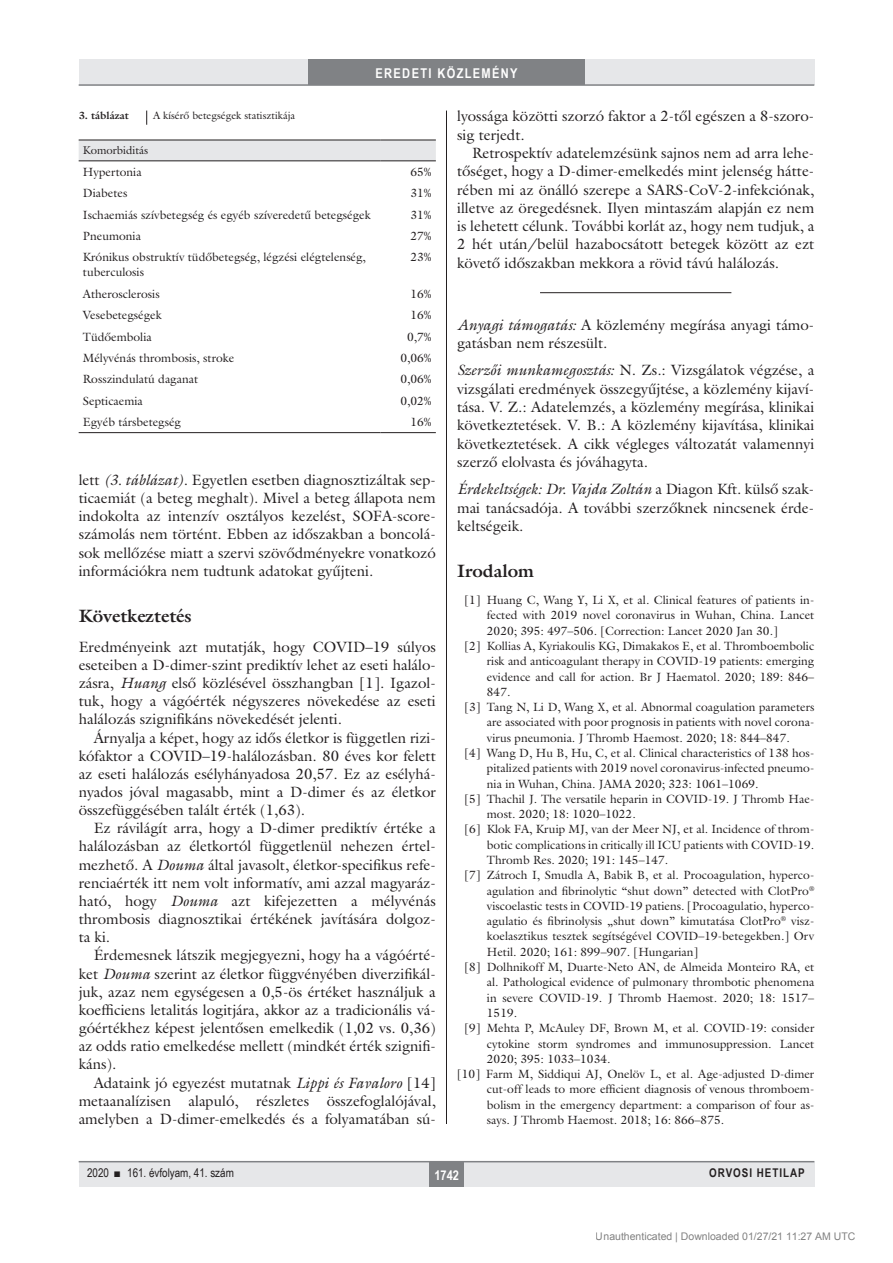
<style>
.page{position:relative;width:893px;height:1263px;background:#fff}
.page>*{position:absolute;margin:0;border:0;box-sizing:border-box;transform-origin:0 0}
.alcimbold{font:700 18px "Galliard Reg";color:#231f20}
.Body_Text{font:15px/18.1px "Galliard Reg";color:#231f20;text-align:justify}
.Body_tompa{font:15px/18.3px "Galliard Reg";color:#231f20;text-align:justify}
.t1{font:700 13.5px "Arial Narrow";letter-spacing:.1em;color:#fff}
.tabla{font:12px/15.3px "Galliard Reg";color:#231f20;text-align:justify}
.t2{font:12px "Arial Narrow";color:#231f20}
.t3{font:700 12px "Arial Narrow";letter-spacing:.08em;color:#231f20}
.tablafej{font:11.25px "Galliard Reg";color:#231f20}
.t4{font:10.5px "Arial";color:rgb(0 0 0/.5)}
.kepalairas2{font:10.5px "Galliard Reg";color:#231f20}
.kepalairas1{font:700 10.5px "Galliard Reg";color:#231f20}
.s1{font-style:italic}
</style>
<div class="page">
<div style="left:79px;top:1161px;width:735px;height:25px;background:#e6e7e9"></div>
<hr style="left:79px;top:1161px;width:735px;height:1px;background:#808285">
<div style="left:430px;top:1161px;width:34px;height:25px;background:#808285"></div>
<div style="left:79px;top:60px;width:735px;height:25px;background:#e6e7e9"></div>
<div style="left:308px;top:60px;width:277px;height:25px;background:#808285"></div>
<hr style="left:79px;top:84px;width:735px;height:2px;background:#808285">
<hr style="left:446px;top:111px;width:1px;height:1026px;background:#231f20">
<div style="left:79px;top:1124px;width:736px;height:25px;background:#fff"></div>
<hr style="left:540px;top:292px;width:191px;height:1px;background:#231f20">
<svg style="left:146px;top:111px;width:1px;height:14px"></svg>
<div style="left:79px;top:141px;width:357px;height:19px;background:#e6e7e9"></div>
<hr style="left:79px;top:140px;width:302px;height:1px;background:#231f20">
<hr style="left:381px;top:140px;width:55px;height:1px;background:#231f20">
<hr style="left:79px;top:160px;width:302px;height:1px;background:#231f20">
<hr style="left:381px;top:160px;width:55px;height:1px;background:#231f20">
<hr style="left:79px;top:432px;width:302px;height:1px;background:#231f20">
<hr style="left:381px;top:432px;width:55px;height:1px;background:#231f20">
<p class="t1" style="left:375px;top:63px;width:144px">EREDETI KÖZLEMÉNY</p>
<p class="kepalairas1" style="left:79px;top:109px;width:52px">3. táblázat</p>
<p class="kepalairas2" style="left:153px;top:109px;width:143px">A kísérő betegségek statisztikája</p>
<p class="tablafej" style="left:83px;top:144px;width:67px">Komorbiditás</p>
<p class="tabla" style="left:83px;top:164px;width:60px">Hypertonia</p>
<p class="tabla" style="left:410px;top:164px;width:23px">65%</p>
<p class="tabla" style="left:83px;top:185px;width:46px">Diabetes</p>
<p class="tabla" style="left:410px;top:185px;width:23px">31%</p>
<p class="tabla" style="left:83px;top:207px;width:289px">Ischaemiás szívbetegség és egyéb szíveredetű betegségek</p>
<p class="tabla" style="left:410px;top:207px;width:23px">31%</p>
<p class="tabla" style="left:83px;top:228px;width:60px">Pneumonia</p>
<p class="tabla" style="left:410px;top:228px;width:23px">27%</p>
<p class="tabla" style="left:83px;top:250px;width:285px">Krónikus obstruktív tüdőbetegség, légzési elégtelenség, tuberculosis</p>
<p class="tabla" style="left:410px;top:250px;width:23px">23%</p>
<p class="tabla" style="left:83px;top:286px;width:78px">Atherosclerosis</p>
<p class="tabla" style="left:410px;top:286px;width:23px">16%</p>
<p class="tabla" style="left:83px;top:307px;width:80px">Vesebetegségek</p>
<p class="tabla" style="left:410px;top:307px;width:23px">16%</p>
<p class="tabla" style="left:83px;top:329px;width:70px">Tüdőembolia</p>
<p class="tabla" style="left:407px;top:329px;width:26px">0,7%</p>
<p class="tabla" style="left:83px;top:350px;width:153px">Mélyvénás thrombosis, stroke</p>
<p class="tabla" style="left:400px;top:350px;width:33px">0,06%</p>
<p class="tabla" style="left:83px;top:372px;width:117px">Rosszindulatú daganat</p>
<p class="tabla" style="left:400px;top:372px;width:33px">0,06%</p>
<p class="tabla" style="left:83px;top:393px;width:61px">Septicaemia</p>
<p class="tabla" style="left:400px;top:393px;width:33px">0,02%</p>
<p class="tabla" style="left:83px;top:414px;width:100px">Egyéb társbetegség</p>
<p class="tabla" style="left:410px;top:414px;width:23px">16%</p>
<p class="Body_Text" style="left:79px;top:471px;width:359px">lett <span class="s1">(3. táblázat)</span>. Egyetlen esetben diagnosztizáltak sep&shy;ticaemiát (a beteg meghalt). Mivel a beteg állapota nem indokolta az intenzív osztályos kezelést, SOFA-score&shy;számolás nem történt. Ebben az időszakban a boncolá&shy;sok mellőzése miatt a szervi szövődményekre vonatkozó információkra nem tudtunk adatokat gyűjteni.</p>
<p class="alcimbold" style="left:79px;top:604px;width:115px">Következtetés</p>
<p class="Body_tompa" style="left:79px;top:637px;width:359px">Eredményeink azt mutatják, hogy COVID–19 súlyos eseteiben a D-dimer-szint prediktív lehet az eseti halálo&shy;zásra, <span class="s1">Huang</span> első közlésével összhangban [1]. Igazol&shy;tuk, hogy a vágóérték négyszeres növekedése az eseti halálozás szignifikáns növekedését jelenti.</p>
<p class="Body_Text" style="left:79px;top:728px;width:359px;text-indent:15px">Árnyalja a képet, hogy az idős életkor is független rizi&shy;kófaktor a COVID–19-halálozásban. 80 éves kor felett az eseti halálozás esélyhányadosa 20,57. Ez az esélyhá&shy;nyados jóval magasabb, mint a D-dimer és az életkor összefüggésében talált érték (1,63).</p>
<p class="Body_Text" style="left:79px;top:819px;width:359px;text-indent:15px">Ez rávilágít arra, hogy a D-dimer prediktív értéke a halálozásban az életkortól függetlenül nehezen értel&shy;mezhető. A <span class="s1">Douma</span> által javasolt, életkor-specifikus refe&shy;renciaérték itt nem volt informatív, ami azzal magyaráz&shy;ható, hogy <span class="s1">Douma</span> azt kifejezetten a mélyvénás thrombosis diagnosztikai értékének javítására dolgoz&shy;ta ki.</p>
<p class="Body_Text" style="left:79px;top:946px;width:359px;text-indent:15px">Érdemesnek látszik megjegyezni, hogy ha a vágóérté&shy;ket <span class="s1">Douma</span> szerint az életkor függvényében diverzifikál&shy;juk, azaz nem egységesen a 0,5-ös értéket használjuk a koefficiens letalitás logitjára, akkor az a tradicionális vá&shy;góértékhez képest jelentősen emelkedik (1,02 vs. 0,36) az odds ratio emelkedése mellett (mindkét érték szignifi&shy;káns).</p>
<p class="Body_Text" style="left:79px;top:1073px;width:359px;text-indent:15px">Adataink jó egyezést mutatnak <span class="s1">Lippi és Favaloro</span> [14] metaanalízisen alapuló, részletes összefoglalójával, amelyben a D-dimer-emelkedés és a folyamatában sú-</p>
<p class="Body_Text" style="left:457px;top:107px;width:359px">lyossága közötti szorzó faktor a 2-től egészen a 8-szoro&shy;sig terjedt.</p>
<p class="Body_Text" style="left:457px;top:143px;width:359px;text-indent:15px">Retrospektív adatelemzésünk sajnos nem ad arra lehe&shy;tőséget, hogy a D-dimer-emelkedés mint jelenség hátte&shy;rében mi az önálló szerepe a SARS-CoV-2-infekciónak, illetve az öregedésnek. Ilyen mintaszám alapján ez nem is lehetett célunk. További korlát az, hogy nem tudjuk, a 2 hét után/belül hazabocsátott betegek között az ezt követő időszakban mekkora a rövid távú halálozás.</p>
<p class="Body_tompa" style="left:457px;top:315px;width:359px"><span class="s1">Anyagi támogatás:</span> A közlemény megírása anyagi támo&shy;gatásban nem részesült.</p>
<p class="Body_tompa" style="left:457px;top:361px;width:359px"><span class="s1">Szerzői munkamegosztás:</span> N. Zs.: Vizsgálatok végzése, a vizsgálati eredmények összegyűjtése, a közlemény kijaví&shy;tása. V. Z.: Adatelemzés, a közlemény megírása, klinikai következtetések. V. B.: A közlemény kijavítása, klinikai következtetések. A cikk végleges változatát valamennyi szerző elolvasta és jóváhagyta.</p>
<p class="Body_tompa" style="left:457px;top:480px;width:359px"><span class="s1">Érdekeltségek: Dr. Vajda Zoltán</span> a Diagon Kft. külső szak&shy;mai tanácsadója. A további szerzőknek nincsenek érde&shy;keltségeik.</p>
<p class="alcimbold" style="left:457px;top:559px;width:78px">Irodalom</p>
<p class="tabla" style="left:487px;top:592px;width:329px;text-indent:-23px">[1] Huang C, Wang Y, Li X, et al. Clinical features of patients in&shy;fected with 2019 novel coronavirus in Wuhan, China. Lancet 2020; 395: 497–506. [Correction: Lancet 2020 Jan 30.]</p>
<p class="tabla" style="left:487px;top:638px;width:329px;text-indent:-23px">[2] Kollias A, Kyriakoulis KG, Dimakakos E, et al. Thromboembolic risk and anticoagulant therapy in COVID-19 patients: emerging evidence and call for action. Br J Haematol. 2020; 189: 846– 847.</p>
<p class="tabla" style="left:487px;top:699px;width:329px;text-indent:-23px">[3] Tang N, Li D, Wang X, et al. Abnormal coagulation parameters are associated with poor prognosis in patients with novel corona&shy;virus pneumonia. J Thromb Haemost. 2020; 18: 844–847.</p>
<p class="tabla" style="left:487px;top:745px;width:329px;text-indent:-23px">[4] Wang D, Hu B, Hu, C, et al. Clinical characteristics of 138 hos&shy;pitalized patients with 2019 novel coronavirus-infected pneumo&shy;nia in Wuhan, China. JAMA 2020; 323: 1061–1069.</p>
<p class="tabla" style="left:487px;top:791px;width:329px;text-indent:-23px">[5] Thachil J. The versatile heparin in COVID-19. J Thromb Hae&shy;most. 2020; 18: 1020–1022.</p>
<p class="tabla" style="left:487px;top:821px;width:329px;text-indent:-23px">[6] Klok FA, Kruip MJ, van der Meer NJ, et al. Incidence of throm&shy;botic complications in critically ill ICU patients with COVID-19.<br>Thromb Res. 2020; 191: 145–147.</p>
<p class="tabla" style="left:487px;top:867px;width:329px;text-indent:-23px">[7] Zátroch I, Smudla A, Babik B, et al. Procoagulation, hyperco&shy;agulation and fibrinolytic “shut down” detected with ClotPro<sup>® </sup>viscoelastic tests in COVID-19 patiens. [Procoagulatio, hyperco&shy;agulatio és fibrinolysis „shut down” kimutatása ClotPro<sup>®</sup> visz&shy;koelasztikus tesztek segítségével COVID–19-betegekben.] Orv Hetil. 2020; 161: 899–907. [Hungarian]</p>
<p class="tabla" style="left:487px;top:959px;width:329px;text-indent:-23px">[8] Dolhnikoff M, Duarte-Neto AN, de Almeida Monteiro RA, et al. Pathological evidence of pulmonary thrombotic phenomena in severe COVID-19. J Thromb Haemost. 2020; 18: 1517– 1519.</p>
<p class="tabla" style="left:487px;top:1020px;width:329px;text-indent:-23px">[9] Mehta P, McAuley DF, Brown M, et al. COVID-19: consider cytokine storm syndromes and immunosuppression. Lancet 2020; 395: 1033–1034.</p>
<p class="tabla" style="left:487px;top:1066px;width:329px;text-indent:-30px">[10] Farm M, Siddiqui AJ, Onelöv L, et al. Age-adjusted D-dimer cut-off leads to more efficient diagnosis of venous thromboem&shy;bolism in the emergency department: a comparison of four as&shy;says. J Thromb Haemost. 2018; 16: 866–875.</p>
<p class="t2" style="left:87px;top:1164px;width:148px">2020 ■ 161. évfolyam, 41. szám</p>
<p class="t1" style="left:434px;top:1165px;width:26px">1742</p>
<p class="t3" style="left:709px;top:1164px;width:97px">ORVOSI HETILAP</p>
<p class="t4" style="left:596px;top:1231px;width:261px">Unauthenticated | Downloaded 01/27/21 11:27 AM UTC</p>
</div>
